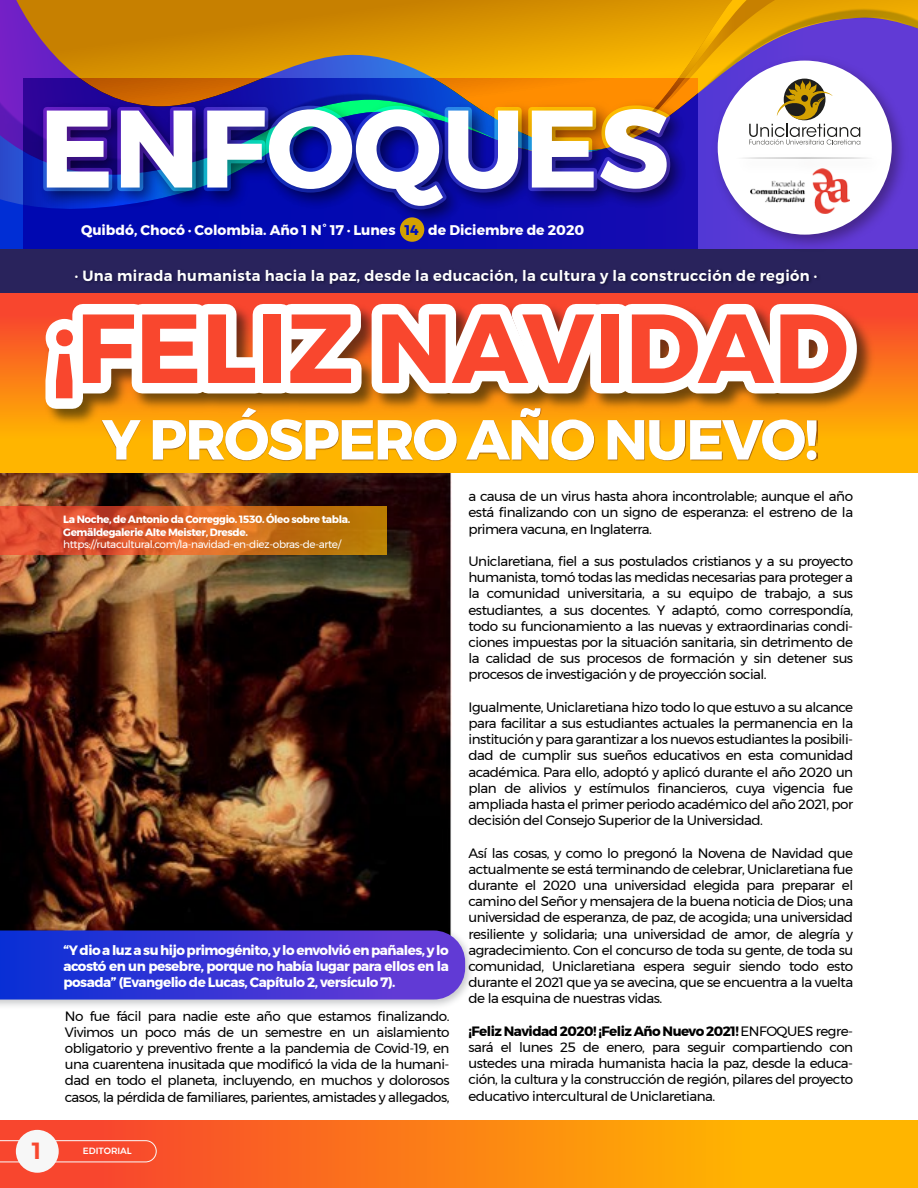
<style>
.page{position:relative;width:918px;height:1188px;background:#fff}
.page>*{position:absolute;margin:0;border:0;box-sizing:border-box;transform-origin:0 0}
.t1{font:700 109.8px "Montserrat";color:#fff}
.t2{font:700 97.8px "Montserrat";color:#f9472e}
.t3{font:700 56.4px "Montserrat";letter-spacing:-.035em;color:#fff}
.t4{font:600 23.4px "Montserrat";color:#f8472e}
.t5{font:600 14.7px "Montserrat";letter-spacing:.025em;color:#fff}
.t6{font:700 13.95px "Montserrat";color:#fff}
.t7{font:13.5px/16.2px "Montserrat";letter-spacing:-.035em;color:#000;text-align:justify}
.t8{font:700 13.5px/16.2px "Montserrat";letter-spacing:-.035em;color:#fff;text-align:justify}
.t9{font:700 10.5px/12.6px "Montserrat";letter-spacing:-.035em;color:#fff}
.t10{font:10.5px "Montserrat";letter-spacing:-.035em;color:#fff}
.t11{font:500 9px "Montserrat";color:#fff}
.s1{color:#0013b9}
.s2{font-weight:700}
</style>
<div class="page">
<img style="left:0;top:472px;width:452px;height:450px">
<div style="left:0;top:1121px;width:918px;height:67px;background:linear-gradient(to right,#f73d32,#ffc600)"></div>
<img style="left:0;top:0;width:918px;height:185px">
<svg style="left:0;top:100px;width:24px;height:115px;background:#3935c6"></svg>
<div style="left:0;top:250px;width:918px;height:44px;background:#29235c"></div>
<img style="left:707px;top:50px;width:206px;height:200px">
<div style="left:718px;top:61px;width:174px;height:174px;background:#fff;border-radius:50%"></div>
<img style="left:886px;top:147px;width:8px;height:32px">
<svg style="left:40px;top:0;width:833px;height:214px"></svg>
<img style="left:751px;top:168px;width:99px;height:45px">
<img style="left:76px;top:270px;width:743px;height:10px">
<img style="left:27px;top:82px;width:667px;height:168px">
<div style="left:400px;top:217px;width:24px;height:25px;background:#d3a101;border-radius:50%"></div>
<svg style="left:0;top:1140px;width:157px;height:23px;background:#f85940"></svg>
<div style="left:16px;top:1130px;width:43px;height:43px;background:#f7f7f7;border-radius:50%"></div>
<svg style="left:0;top:506px;width:387px;height:49px;background:#d06120"></svg>
<svg style="left:0;top:294px;width:918px;height:178px;background:#fc8c10"></svg>
<img style="left:31px;top:293px;width:871px;height:166px">
<svg style="left:27px;top:280px;width:847px;height:148px"></svg>
<img style="left:0;top:922px;width:471px;height:84px">
<svg style="left:0;top:930px;width:465px;height:70px;background:#3d38d3"></svg>
<img style="left:101px;top:407px;width:716px;height:79px">
<h1 class="t1" style="left:39px;top:60px;width:632px">ENFOQUES</h1>
<p class="t6" style="left:81px;top:218px;width:505px">Quibdó, Chocó · Colombia. Año 1 N° 17 · Lunes <span class="s1">14</span> de Diciembre de 2020</p>
<p class="t5" style="left:75px;top:264px;width:744px">· Una mirada humanista hacia la paz, desde la educación, la cultura y la construcción de región ·</p>
<h2 class="t2" style="left:51px;top:270px;width:799px">¡FELIZ NAVIDAD</h2>
<h3 class="t3" style="left:102px;top:394px;width:718px">Y PRÓSPERO AÑO NUEVO!</h3>
<h3 class="t4" style="left:32px;top:1132px;width:11px">1</h3>
<p class="t9" style="left:63px;top:513px;width:288px">La Noche, de Antonio da Correggio. 1530. Óleo sobre tabla.<br>Gemäldegalerie Alte Meister, Dresde.</p>
<p class="t10" style="left:63px;top:537px;width:279px">https://rutacultural.com/la-navidad-en-diez-obras-de-arte/</p>
<p class="t8" style="left:63px;top:942px;width:387px">“Y dio a luz a su hijo primogénito, y lo envolvió en pañales, y lo acostó en un pesebre, porque no había lugar para ellos en la posada” (Evangelio de Lucas, Capítulo 2, versículo 7).</p>
<p class="t7" style="left:65px;top:1008px;width:386px">No fue fácil para nadie este año que estamos finalizando.<br>Vivimos un poco más de un semestre en un aislamiento obligatorio y preventivo frente a la pandemia de Covid-19, en una cuarentena inusitada que modificó la vida de la humani&shy;dad en todo el planeta, incluyendo, en muchos y dolorosos casos, la pérdida de familiares, parientes, amistades y allegados,</p>
<p class="t11" style="left:83px;top:1144px;width:51px">EDITORIAL</p>
<p class="t7" style="left:468px;top:488px;width:386px">a causa de un virus hasta ahora incontrolable; aunque el año está finalizando con un signo de esperanza: el estreno de la primera vacuna, en Inglaterra.</p>
<p class="t7" style="left:468px;top:553px;width:386px">Uniclaretiana, fiel a sus postulados cristianos y a su proyecto humanista, tomó todas las medidas necesarias para proteger a la comunidad universitaria, a su equipo de trabajo, a sus estudiantes, a sus docentes. Y adaptó, como correspondía, todo su funcionamiento a las nuevas y extraordinarias condi&shy;ciones impuestas por la situación sanitaria, sin detrimento de la calidad de sus procesos de formación y sin detener sus procesos de investigación y de proyección social.</p>
<p class="t7" style="left:468px;top:699px;width:386px">Igualmente, Uniclaretiana hizo todo lo que estuvo a su alcance para facilitar a sus estudiantes actuales la permanencia en la institución y para garantizar a los nuevos estudiantes la posibili&shy;dad de cumplir sus sueños educativos en esta comunidad académica. Para ello, adoptó y aplicó durante el año 2020 un plan de alivios y estímulos financieros, cuya vigencia fue ampliada hasta el primer periodo académico del año 2021, por decisión del Consejo Superior de la Universidad.</p>
<p class="t7" style="left:468px;top:844px;width:386px">Así las cosas, y como lo pregonó la Novena de Navidad que actualmente se está terminando de celebrar, Uniclaretiana fue durante el 2020 una universidad elegida para preparar el camino del Señor y mensajera de la buena noticia de Dios; una universidad de esperanza, de paz, de acogida; una universidad resiliente y solidaria; una universidad de amor, de alegría y agradecimiento. Con el concurso de toda su gente, de toda su comunidad, Uniclaretiana espera seguir siendo todo esto durante el 2021 que ya se avecina, que se encuentra a la vuelta de la esquina de nuestras vidas.</p>
<p class="t7" style="left:468px;top:1023px;width:386px"><span class="s2">¡Feliz Navidad 2020! ¡Feliz Año Nuevo 2021!</span> ENFOQUES regre&shy;sará el lunes 25 de enero, para seguir compartiendo con ustedes una mirada humanista hacia la paz, desde la educa&shy;ción, la cultura y la construcción de región, pilares del proyecto educativo intercultural de Uniclaretiana.</p>
</div>
